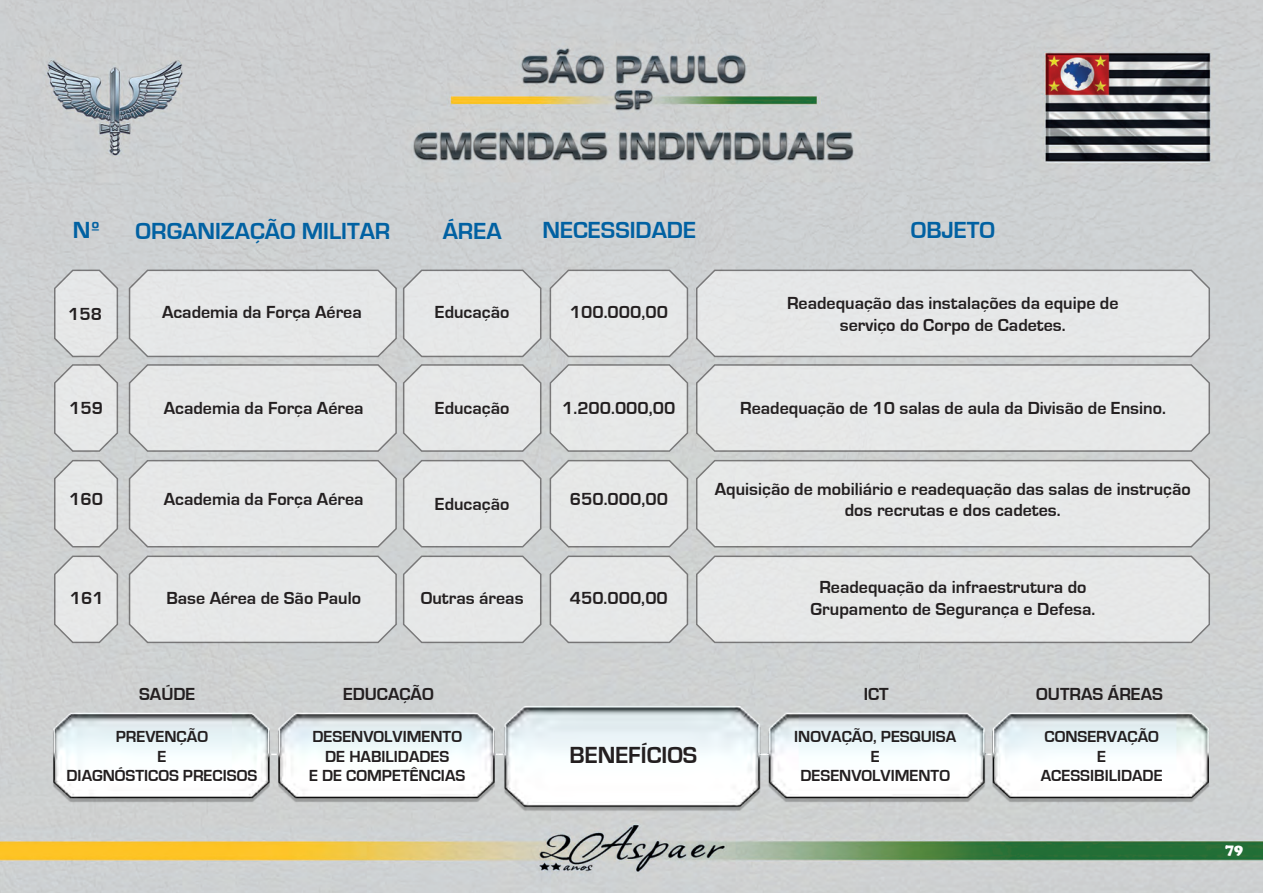
<style>
.page{position:relative;width:1263px;height:893px;background:#fff}
.page>*{position:absolute;margin:0;border:0;box-sizing:border-box;transform-origin:0 0}
.t1{font:700 24px "Eurostile";color:#0161a2}
.t2{font:700 24px "Eurostile";color:#231f20}
.t3{font:700 18px/21.6px "Eurostile";color:#231f20;text-align:center}
.t4{font:700 16.5px/19.8px "Eurostile";color:#231f20;text-align:center}
.t5{font:900 15px "Cooper";color:#fff}
</style>
<div class="page">
<img style="left:0;top:0;width:1263px;height:893px">
<svg style="left:695px;top:268px;width:516px;height:90px;background:#e0e1e2"></svg>
<svg style="left:695px;top:363px;width:516px;height:90px;background:#e0e2e2"></svg>
<svg style="left:53px;top:268px;width:66px;height:280px;background:#dadbdb"></svg>
<svg style="left:549px;top:268px;width:140px;height:280px;background:#dedfdf"></svg>
<svg style="left:695px;top:458px;width:516px;height:90px;background:#e1e2e2"></svg>
<svg style="left:128px;top:268px;width:414px;height:280px;background:#dee0e0"></svg>
<svg style="left:53px;top:554px;width:66px;height:90px;background:#dbdcdc"></svg>
<svg style="left:549px;top:554px;width:140px;height:90px;background:#dee0e0"></svg>
<svg style="left:695px;top:554px;width:516px;height:90px;background:#e0e2e2"></svg>
<svg style="left:128px;top:554px;width:414px;height:90px;background:#dfe1e1"></svg>
<img style="left:45px;top:688px;width:1173px;height:132px">
<h1 class="t1" style="left:73px;top:217px;width:29px">Nº</h1>
<p class="t3" style="left:68px;top:303px;width:35px">158</p>
<h1 class="t1" style="left:443px;top:218px;width:60px">ÁREA</h1>
<h1 class="t1" style="left:136px;top:218px;width:256px">ORGANIZAÇÃO MILITAR</h1>
<h1 class="t1" style="left:542px;top:217px;width:155px">NECESSIDADE</h1>
<h1 class="t1" style="left:911px;top:217px;width:86px">OBJETO</h1>
<p class="t3" style="left:162px;top:302px;width:201px">Academia da Força Aérea</p>
<p class="t3" style="left:570px;top:302px;width:100px">100.000,00</p>
<p class="t3" style="left:787px;top:293px;width:333px">Readequação das instalações da equipe de serviço do Corpo de Cadetes.</p>
<p class="t3" style="left:435px;top:302px;width:76px">Educação</p>
<p class="t3" style="left:435px;top:397px;width:76px">Educação</p>
<p class="t3" style="left:562px;top:397px;width:115px">1.200.000,00</p>
<p class="t3" style="left:69px;top:398px;width:35px">159</p>
<p class="t3" style="left:164px;top:397px;width:201px">Academia da Força Aérea</p>
<p class="t3" style="left:740px;top:397px;width:427px">Readequação de 10 salas de aula da Divisão de Ensino.</p>
<p class="t3" style="left:69px;top:489px;width:35px">160</p>
<p class="t3" style="left:70px;top:588px;width:35px">161</p>
<p class="t3" style="left:164px;top:489px;width:201px">Academia da Força Aérea</p>
<p class="t3" style="left:166px;top:587px;width:196px">Base Aérea de São Paulo</p>
<p class="t3" style="left:435px;top:493px;width:76px">Educação</p>
<p class="t3" style="left:570px;top:489px;width:100px">650.000,00</p>
<p class="t3" style="left:421px;top:587px;width:104px">Outras áreas</p>
<p class="t3" style="left:570px;top:587px;width:100px">450.000,00</p>
<p class="t3" style="left:715px;top:478px;width:477px">Aquisição de mobiliário e readequação das salas de instrução dos recrutas e dos cadetes.</p>
<p class="t3" style="left:811px;top:577px;width:286px">Readequação da infraestrutura do<br>Grupamento de Segurança e Defesa.</p>
<p class="t3" style="left:139px;top:683px;width:58px">SAÚDE</p>
<p class="t3" style="left:343px;top:683px;width:92px">EDUCAÇÃO</p>
<p class="t3" style="left:864px;top:683px;width:27px">ICT</p>
<p class="t3" style="left:1036px;top:683px;width:128px">OUTRAS ÁREAS</p>
<p class="t4" style="left:67px;top:727px;width:192px">PREVENÇÃO<br>E<br>DIAGNÓSTICOS PRECISOS</p>
<p class="t4" style="left:309px;top:727px;width:158px">DESENVOLVIMENTO<br>DE HABILIDADES<br>E DE COMPETÊNCIAS</p>
<p class="t4" style="left:794px;top:727px;width:164px">INOVAÇÃO, PESQUISA<br>E<br>DESENVOLVIMENTO</p>
<p class="t4" style="left:1041px;top:727px;width:123px">CONSERVAÇÃO<br>E<br>ACESSIBILIDADE</p>
<h1 class="t2" style="left:569px;top:742px;width:129px">BENEFÍCIOS</h1>
<p class="t5" style="left:1225px;top:841px;width:19px">79</p>
</div>
